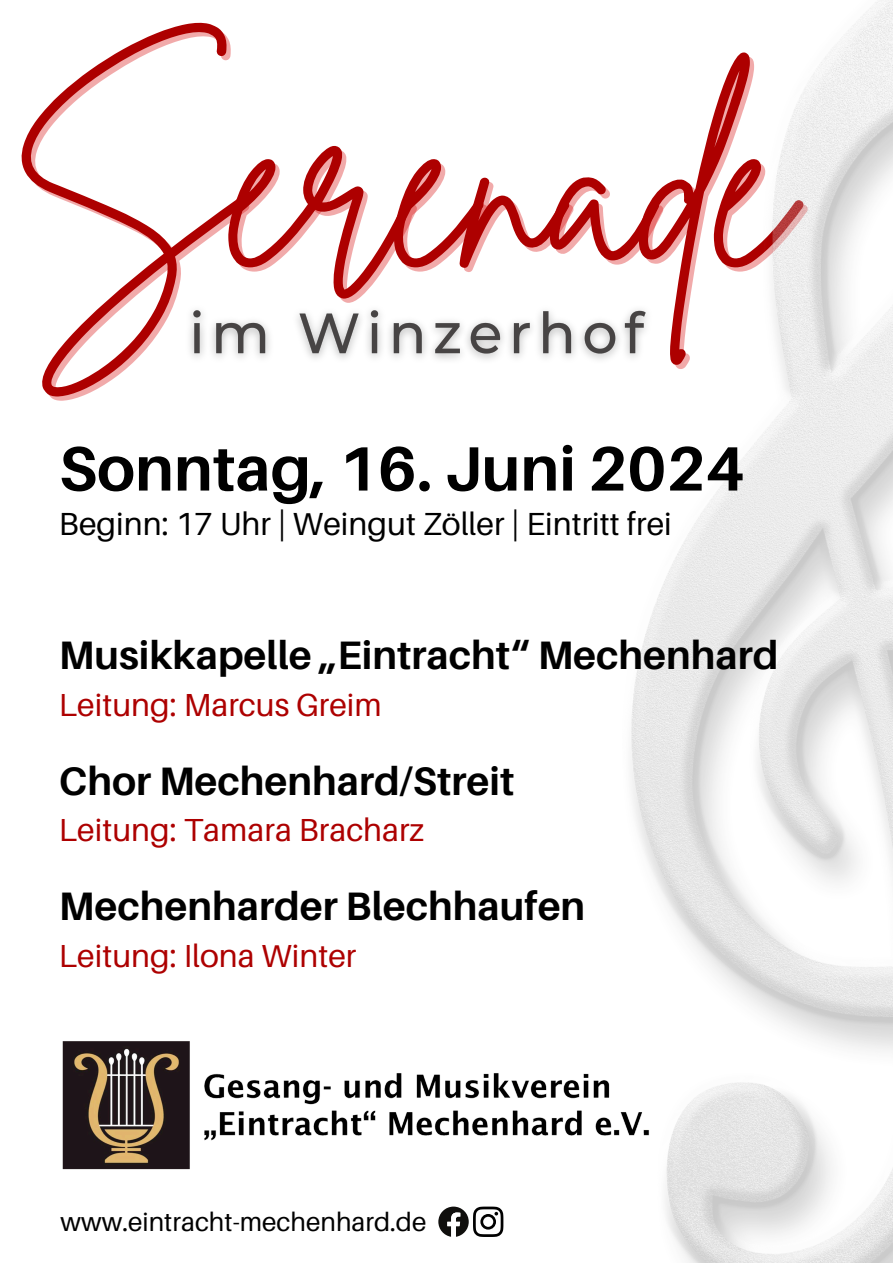
<style>
.page{position:relative;width:893px;height:1263px;background:#fff}
.page>*{position:absolute;margin:0;border:0;box-sizing:border-box;transform-origin:0 0}
.t1{font:239.92px "Brittany Signature";color:#ad0000}
.t2{font:700 62.62px "Aileron";color:#000}
.t3{font:700 39.67px "Aileron";color:#000}
.t4{font:31.95px "Aileron";color:#000}
.t5{font:31.88px "Aileron";color:#ad0000}
.t6{font:26.17px "Aileron";color:#000}
</style>
<div class="page">
<img style="left:631px;top:0;width:262px;height:1263px">
<img style="left:62px;top:1037px;width:593px;height:136px">
<img style="left:190px;top:299px;width:469px;height:70px">
<svg style="left:438px;top:1206px;width:65px;height:31px"></svg>
<p class="t1" style="left:10px;top:27px;width:782px">Serenade</p>
<h5 class="t2" style="left:59px;top:430px;width:687px">Sonntag, 16. Juni 2024</h5>
<h4 class="t4" style="left:59px;top:504px;width:614px">Beginn: 17 Uhr | Weingut Zöller | Eintritt frei</h4>
<h2 class="t3" style="left:59px;top:631px;width:721px">Musikkapelle „Eintracht“ Mechenhard</h2>
<h2 class="t5" style="left:59px;top:685px;width:324px">Leitung: Marcus Greim</h2>
<h5 class="t3" style="left:59px;top:756px;width:457px">Chor Mechenhard/Streit</h5>
<h5 class="t5" style="left:59px;top:810px;width:367px">Leitung: Tamara Bracharz</h5>
<h4 class="t3" style="left:59px;top:881px;width:528px">Mechenharder Blechhaufen</h4>
<h4 class="t5" style="left:59px;top:936px;width:299px">Leitung: Ilona Winter</h4>
<p class="t6" style="left:61px;top:1205px;width:367px">www.eintracht-mechenhard.de</p>
</div>
